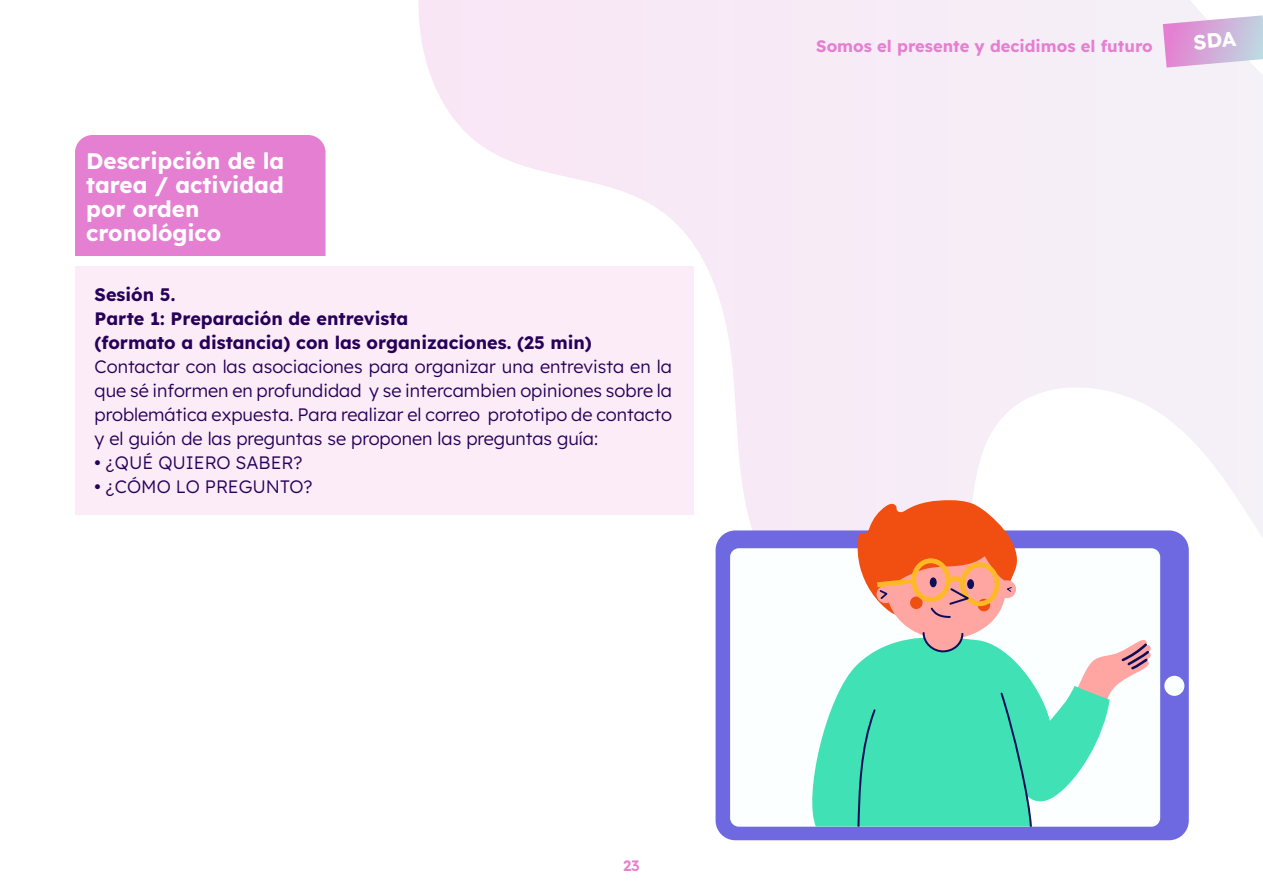
<style>
.page{position:relative;width:1263px;height:893px;background:#fff}
.page>*{position:absolute;margin:0;border:0;box-sizing:border-box;transform-origin:0 0}
.t1{font:700 22.5px/24px "Lexend";color:#fff}
.t2{font:300 18px/24px "Lexend";color:#270059;text-align:justify}
.t3{font:700 18px/24px "Lexend";color:#270059}
.t4{font:700 16.5px "Lexend";color:#e57fd1}
.t5{font:600 15px "Lexend";color:#e57fd1}
.s1{font-weight:700}
</style>
<div class="page">
<svg style="left:418px;top:0;width:845px;height:538px"></svg>
<div style="left:715px;top:530px;width:474px;height:310px;background:#6e69e0;border-radius:20px"></div>
<div style="left:1164px;top:676px;width:20px;height:20px;background:#fcffff;border-radius:50%"></div>
<div style="left:730px;top:548px;width:430px;height:279px;background:#fcffff;border-radius:9px"></div>
<svg style="left:1110px;top:640px;width:41px;height:53px"></svg>
<svg style="left:803px;top:655px;width:307px;height:172px"></svg>
<svg style="left:856px;top:500px;width:177px;height:327px"></svg>
<div style="left:75px;top:266px;width:618px;height:249px;background:#fbecf8"></div>
<div style="left:75px;top:135px;width:250px;height:121px;background:#e57fd1"></div>
<svg style="left:1163px;top:15px;width:100px;height:53px"></svg>
<p class="t1" style="left:86px;top:147px;width:200px">Descripción de la tarea / actividad por orden cronológico</p>
<p class="t3" style="left:95px;top:282px;width:499px">Sesión 5.<br>Parte 1: Preparación de entrevista<br>(formato a distancia) con las organizaciones. (25 min)</p>
<p class="t2" style="left:95px;top:354px;width:579px">Contactar con las asociaciones para organizar una entrevista en la que sé informen en profundidad y se intercambien opiniones sobre la problemática expuesta. Para realizar el correo prototipo de contacto y el guión de las preguntas se proponen las preguntas guía:</p>
<p class="t2" style="left:95px;top:450px;width:209px"><span class="s1">•</span> ¿QUÉ QUIERO SABER?</p>
<p class="t2" style="left:95px;top:474px;width:219px"><span class="s1">•</span> ¿CÓMO LO PREGUNTO?</p>
<p class="t4" style="left:816px;top:34px;width:338px">Somos el presente y decidimos el futuro</p>
<p class="t5" style="left:623px;top:855px;width:18px">23</p>
</div>
